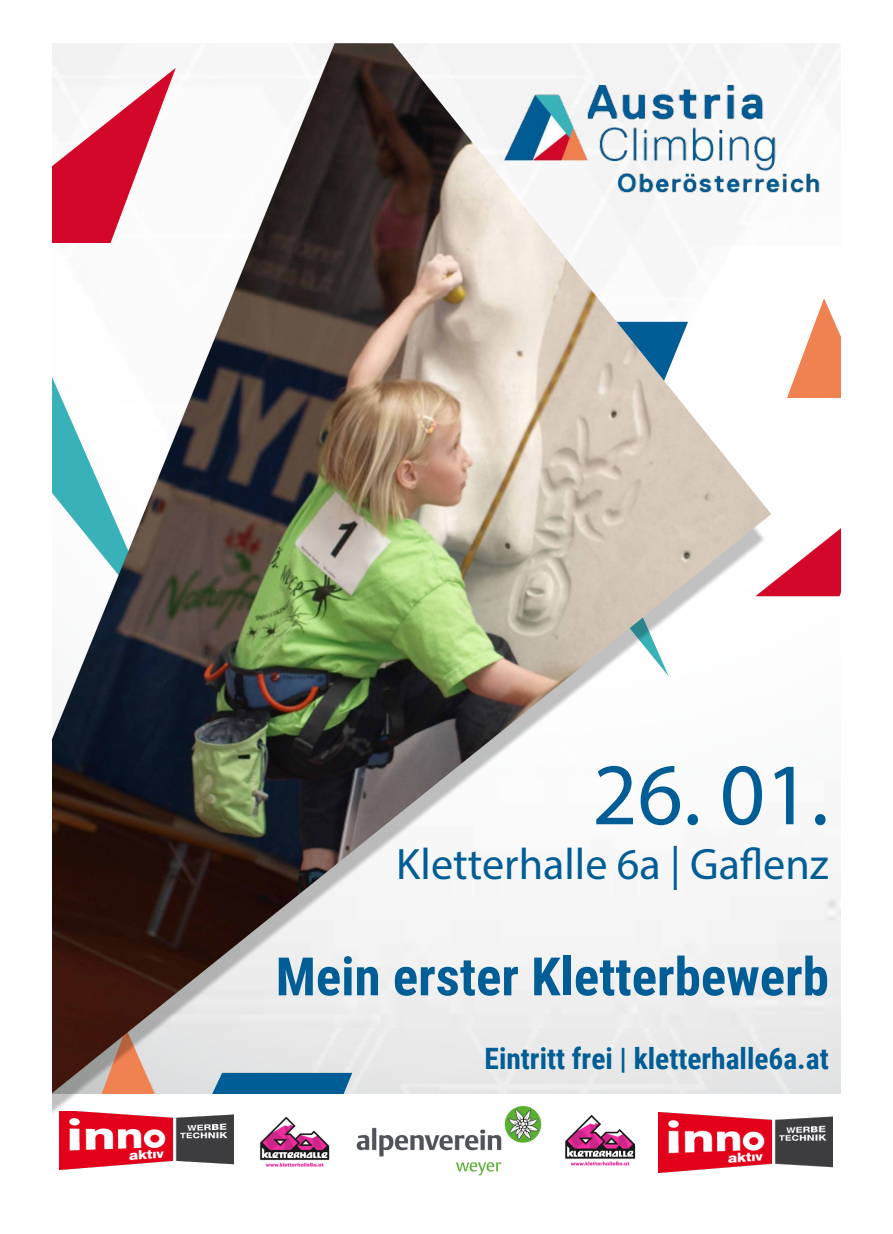
<style>
.page{position:relative;width:893px;height:1234px;background:#fff}
.page>*{position:absolute;margin:0;border:0;box-sizing:border-box;transform-origin:0 0}
.t1{font:88.2px "Myriad Pro";color:#005d95}
.t2{font:700 52.95px "Roboto Condensed";color:#005d95}
.t3{font:44.1px "Myriad Pro";color:#005d95}
.t4{font:700 29.4px "Roboto Condensed";color:#005d95}
</style>
<div class="page">
<svg style="left:771px;top:528px;width:70px;height:68px"></svg>
<svg style="left:787px;top:298px;width:54px;height:100px"></svg>
<img style="left:455px;top:1162px;width:47px;height:14px">
<img style="left:59px;top:1159px;width:174px;height:10px">
<img style="left:659px;top:1116px;width:174px;height:55px">
<img style="left:570px;top:1161px;width:60px;height:5px">
<img style="left:260px;top:1159px;width:70px;height:8px">
<img style="left:771px;top:86px;width:56px;height:113px">
<div style="left:52px;top:43px;width:714px;height:1116px;background:#000;opacity:.25"></div>
<img style="left:52px;top:43px;width:719px;height:1058px">
<h1 class="t1" style="left:592px;top:740px;width:238px">26. 01.</h1>
<h3 class="t3" style="left:396px;top:836px;width:434px">Kletterhalle 6a | Gaflenz</h3>
<h2 class="t2" style="left:276px;top:939px;width:555px">Mein erster Kletterbewerb</h2>
<p class="t4" style="left:485px;top:1038px;width:346px">Eintritt frei | kletterhalle6a.at</p>
</div>
